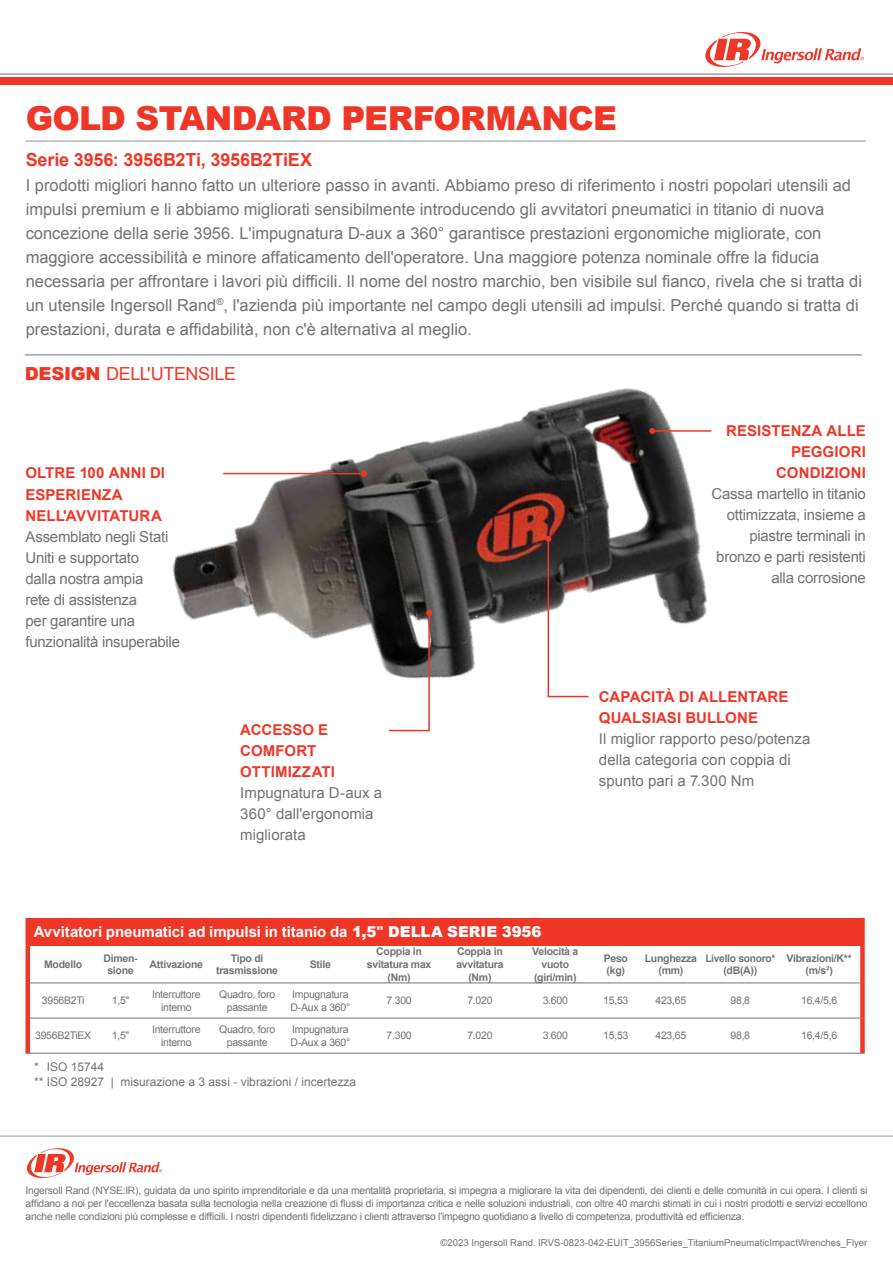
<style>
.page{position:relative;width:893px;height:1263px;background:#fff}
.page>*{position:absolute;margin:0;border:0;box-sizing:border-box;transform-origin:0 0}
.t1{font:900 33px "Arial";letter-spacing:-.02em;color:#ef3728}
.t2{font:700 18px "Arial";letter-spacing:-.01em;color:#ef3728}
.t3{font:18px "Arial";letter-spacing:-.02em;color:#ef3728}
.t4{font:16.5px/24px "Arial";color:#717275}
.t5{font:15px/21px "Arial";letter-spacing:-.015em;color:#717275}
.t6{font:700 15px/21px "Arial";letter-spacing:.01em;color:#ef3728}
.t7{font:15px/21px "Arial";letter-spacing:.005em;color:#717275}
.t8{font:700 15px "Arial";letter-spacing:-.005em;color:#fff}
.t9{font:12px/14.4px "Arial";color:#717275}
.t10{font:10.5px/12.6px "Arial";letter-spacing:-.025em;color:#717275;text-align:center}
.t11{font:700 10.5px/12.6px "Arial";letter-spacing:-.025em;color:#717275;text-align:center}
.t12{font:10.35px/13.2px "Arial";letter-spacing:-.02em;color:#717275;text-align:justify}
.t13{font:9.6px "Arial";color:#717275}
.s1{font-weight:900}
</style>
<div class="page">
<svg style="left:705px;top:32px;width:159px;height:35px"></svg>
<div style="left:0;top:78px;width:893px;height:7px;background:#ef3728"></div>
<hr style="left:0;top:74px;width:893px;height:1px;background:#000">
<hr style="left:26px;top:140px;width:840px;height:2px;background:#717275">
<div style="left:28px;top:918px;width:834px;height:28px;background:#ef3728"></div>
<div style="left:860px;top:918px;width:5px;height:28px;background:#ef3728"></div>
<hr style="left:30px;top:983px;width:69px;height:1px;background:#717275">
<hr style="left:99px;top:983px;width:44px;height:1px;background:#717275">
<hr style="left:143px;top:983px;width:67px;height:1px;background:#717275">
<hr style="left:210px;top:983px;width:74px;height:1px;background:#717275">
<hr style="left:284px;top:983px;width:73px;height:1px;background:#717275">
<hr style="left:357px;top:983px;width:85px;height:1px;background:#717275">
<hr style="left:442px;top:983px;width:76px;height:1px;background:#717275">
<hr style="left:518px;top:983px;width:74px;height:1px;background:#717275">
<hr style="left:592px;top:983px;width:47px;height:1px;background:#717275">
<hr style="left:639px;top:983px;width:63px;height:1px;background:#717275">
<hr style="left:702px;top:983px;width:76px;height:1px;background:#717275">
<hr style="left:778px;top:983px;width:82px;height:1px;background:#717275">
<hr style="left:30px;top:1018px;width:69px;height:1px;background:#717275">
<hr style="left:99px;top:1018px;width:44px;height:1px;background:#717275">
<hr style="left:143px;top:1018px;width:67px;height:1px;background:#717275">
<hr style="left:210px;top:1018px;width:74px;height:1px;background:#717275">
<hr style="left:284px;top:1018px;width:73px;height:1px;background:#717275">
<hr style="left:357px;top:1018px;width:85px;height:1px;background:#717275">
<hr style="left:442px;top:1018px;width:76px;height:1px;background:#717275">
<hr style="left:518px;top:1018px;width:74px;height:1px;background:#717275">
<hr style="left:592px;top:1018px;width:47px;height:1px;background:#717275">
<hr style="left:639px;top:1018px;width:63px;height:1px;background:#717275">
<hr style="left:702px;top:1018px;width:76px;height:1px;background:#717275">
<hr style="left:778px;top:1018px;width:82px;height:1px;background:#717275">
<hr style="left:26px;top:1053px;width:73px;height:1px;background:#717275">
<hr style="left:99px;top:1053px;width:44px;height:1px;background:#717275">
<hr style="left:143px;top:1053px;width:67px;height:1px;background:#717275">
<hr style="left:210px;top:1053px;width:74px;height:1px;background:#717275">
<hr style="left:284px;top:1053px;width:73px;height:1px;background:#717275">
<hr style="left:357px;top:1053px;width:85px;height:1px;background:#717275">
<hr style="left:442px;top:1053px;width:76px;height:1px;background:#717275">
<hr style="left:518px;top:1053px;width:74px;height:1px;background:#717275">
<hr style="left:592px;top:1053px;width:47px;height:1px;background:#717275">
<hr style="left:639px;top:1053px;width:63px;height:1px;background:#717275">
<hr style="left:702px;top:1053px;width:76px;height:1px;background:#717275">
<hr style="left:778px;top:1053px;width:87px;height:1px;background:#717275">
<hr style="left:26px;top:918px;width:4px;height:28px;background:#ef3728">
<hr style="left:26px;top:946px;width:4px;height:37px;background:#ef3728">
<div style="left:860px;top:946px;width:5px;height:37px;background:#ef3728"></div>
<hr style="left:26px;top:983px;width:4px;height:35px;background:#ef3728">
<div style="left:860px;top:983px;width:5px;height:35px;background:#ef3728"></div>
<hr style="left:26px;top:1018px;width:4px;height:35px;background:#ef3728">
<div style="left:860px;top:1018px;width:5px;height:35px;background:#ef3728"></div>
<img style="left:172px;top:388px;width:540px;height:290px">
<hr style="left:223px;top:473px;width:141px;height:1px;background:#ef3728">
<svg style="left:361px;top:471px;width:6px;height:6px"></svg>
<hr style="left:652px;top:430px;width:59px;height:2px;background:#ef3728">
<svg style="left:649px;top:428px;width:6px;height:6px"></svg>
<svg style="left:545px;top:536px;width:45px;height:162px"></svg>
<svg style="left:387px;top:610px;width:45px;height:122px"></svg>
<hr style="left:25px;top:354px;width:837px;height:1px;background:#717275">
<hr style="left:0;top:1135px;width:893px;height:2px;background:#717275">
<svg style="left:26px;top:1148px;width:136px;height:30px"></svg>
<h1 class="t1" style="left:26px;top:94px;width:593px">GOLD STANDARD PERFORMANCE</h1>
<p class="t2" style="left:26px;top:148px;width:288px">Serie 3956: 3956B2Ti, 3956B2TiEX</p>
<p class="t4" style="left:26px;top:173px;width:838px">I prodotti migliori hanno fatto un ulteriore passo in avanti. Abbiamo preso di riferimento i nostri popolari utensili ad impulsi premium e li abbiamo migliorati sensibilmente introducendo gli avvitatori pneumatici in titanio di nuova concezione della serie 3956. L'impugnatura D-aux a 360° garantisce prestazioni ergonomiche migliorate, con maggiore accessibilità e minore affaticamento dell'operatore. Una maggiore potenza nominale offre la fiducia necessaria per affrontare i lavori più difficili. Il nome del nostro marchio, ben visibile sul fianco, rivela che si tratta di un utensile Ingersoll Rand<sup>®</sup>, l'azienda più importante nel campo degli utensili ad impulsi. Perché quando si tratta di prestazioni, durata e affidabilità, non c'è alternativa al meglio.</p>
<p class="t3" style="left:25px;top:362px;width:213px"><span class="s1">DESIGN</span> DELL'UTENSILE</p>
<p class="t6" style="left:26px;top:463px;width:141px">OLTRE 100 ANNI DI<br>ESPERIENZA<br>NELL'AVVITATURA</p>
<p class="t5" style="left:26px;top:526px;width:156px">Assemblato negli Stati<br>Uniti e supportato<br>dalla nostra ampia<br>rete di assistenza<br>per garantire una funzionalità insuperabile</p>
<p class="t6" style="left:240px;top:719px;width:96px">ACCESSO E<br>COMFORT<br>OTTIMIZZATI</p>
<p class="t5" style="left:240px;top:782px;width:143px">Impugnatura D-aux a<br>360° dall'ergonomia migliorata</p>
<p class="t6" style="left:726px;top:421px;width:141px;text-align:right">RESISTENZA ALLE<br>PEGGIORI<br>CONDIZIONI</p>
<p class="t5" style="left:712px;top:484px;width:156px;text-align:right">Cassa martello in titanio ottimizzata, insieme a piastre terminali in bronzo e parti resistenti alla corrosione</p>
<p class="t6" style="left:599px;top:686px;width:191px">CAPACITÀ DI ALLENTARE<br>QUALSIASI BULLONE</p>
<p class="t7" style="left:599px;top:728px;width:213px">Il miglior rapporto peso/potenza della categoria con coppia di spunto pari a 7.300 Nm</p>
<p class="t8" style="left:34px;top:922px;width:509px">Avvitatori pneumatici ad impulsi in titanio da <span class="s1">1,5</span>" <span class="s1">DELLA SERIE 3956</span></p>
<p class="t11" style="left:44px;top:958px;width:40px">Modello</p>
<p class="t11" style="left:103px;top:952px;width:36px">Dimen&shy;sione</p>
<p class="t11" style="left:150px;top:958px;width:55px">Attivazione</p>
<p class="t11" style="left:216px;top:952px;width:63px">Tipo di trasmissione</p>
<p class="t11" style="left:310px;top:958px;width:23px">Stile</p>
<p class="t11" style="left:367px;top:946px;width:66px">Coppia in svitatura max (Nm)</p>
<p class="t11" style="left:456px;top:946px;width:49px">Coppia in avvitatura (Nm)</p>
<p class="t11" style="left:532px;top:946px;width:48px">Velocità a vuoto (giri/min)</p>
<p class="t11" style="left:604px;top:952px;width:26px;text-align:left">Peso (kg)</p>
<p class="t11" style="left:645px;top:952px;width:54px">Lunghezza (mm)</p>
<p class="t11" style="left:705px;top:952px;width:72px">Livello sonoro* (dB(A))</p>
<p class="t11" style="left:787px;top:952px;width:67px">Vibrazioni/K** (m/s²)</p>
<p class="t10" style="left:42px;top:994px;width:44px">3956B2Ti</p>
<p class="t10" style="left:112px;top:994px;width:19px">1,5"</p>
<p class="t10" style="left:152px;top:988px;width:50px">Interruttore interno</p>
<p class="t10" style="left:219px;top:988px;width:58px">Quadro, foro passante</p>
<p class="t10" style="left:291px;top:988px;width:61px;text-align:left">Impugnatura<br>D-Aux a 360°</p>
<p class="t10" style="left:387px;top:994px;width:27px">7.300</p>
<p class="t10" style="left:467px;top:994px;width:27px">7.020</p>
<p class="t10" style="left:543px;top:994px;width:27px">3.600</p>
<p class="t10" style="left:603px;top:994px;width:27px">15,53</p>
<p class="t10" style="left:655px;top:994px;width:32px">423,65</p>
<p class="t10" style="left:730px;top:994px;width:21px">98,8</p>
<p class="t10" style="left:801px;top:994px;width:38px">16,4/5,6</p>
<p class="t10" style="left:35px;top:1029px;width:58px">3956B2TiEX</p>
<p class="t10" style="left:112px;top:1029px;width:19px">1,5"</p>
<p class="t10" style="left:152px;top:1023px;width:50px">Interruttore interno</p>
<p class="t10" style="left:219px;top:1023px;width:58px">Quadro, foro passante</p>
<p class="t10" style="left:291px;top:1023px;width:61px;text-align:left">Impugnatura<br>D-Aux a 360°</p>
<p class="t10" style="left:387px;top:1029px;width:27px">7.300</p>
<p class="t10" style="left:467px;top:1029px;width:27px">7.020</p>
<p class="t10" style="left:543px;top:1029px;width:27px">3.600</p>
<p class="t10" style="left:603px;top:1029px;width:27px">15,53</p>
<p class="t10" style="left:655px;top:1029px;width:32px">423,65</p>
<p class="t10" style="left:730px;top:1029px;width:21px">98,8</p>
<p class="t10" style="left:801px;top:1029px;width:38px">16,4/5,6</p>
<p class="t9" style="left:34px;top:1060px;width:323px">* ISO 15744<br>** ISO 28927 | misurazione a 3 assi - vibrazioni / incertezza</p>
<p class="t12" style="left:26px;top:1184px;width:843px">Ingersoll Rand (NYSE:IR), guidata da uno spirito imprenditoriale e da una mentalità proprietaria, si impegna a migliorare la vita dei dipendenti, dei clienti e delle comunità in cui opera. I clienti si affidano a noi per l'eccellenza basata sulla tecnologia nella creazione di flussi di importanza critica e nelle soluzioni industriali, con oltre 40 marchi stimati in cui i nostri prodotti e servizi eccellono anche nelle condizioni più complesse e difficili. I nostri dipendenti fidelizzano i clienti attraverso l'impegno quotidiano a livello di competenza, produttività ed efficienza.</p>
<p class="t13" style="left:440px;top:1236px;width:428px">©2023 Ingersoll Rand. IRVS-0823-042-EUIT_3956Series_TitaniumPneumaticImpactWrenches_Flyer</p>
</div>
